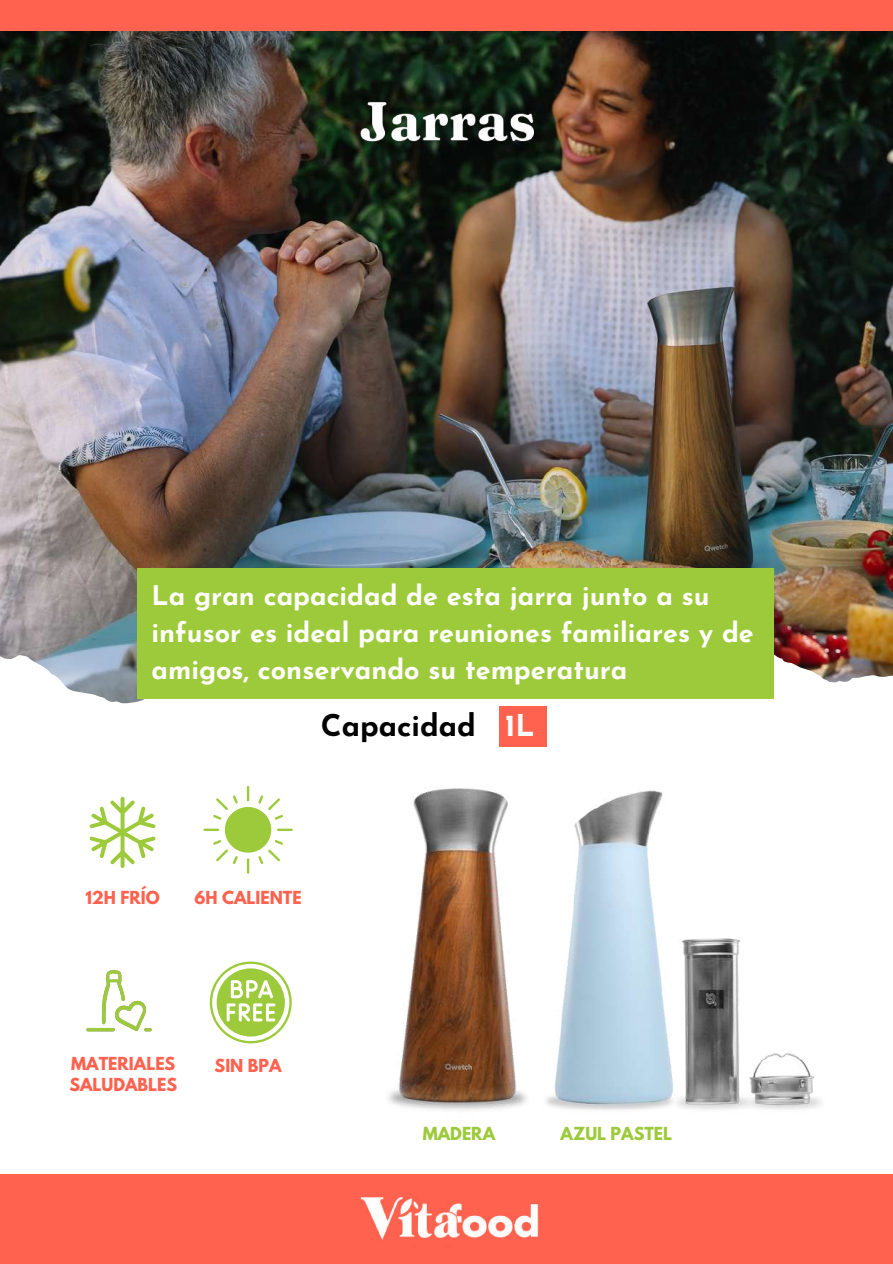
<style>
.page{position:relative;width:893px;height:1264px;background:#fff}
.page>*{position:absolute;margin:0;border:0;box-sizing:border-box;transform-origin:0 0}
.t1{font:700 30px "Josefin Sans";color:#000}
.t2{font:700 27px/37.2px "Josefin Sans";color:#fff}
.t3{font:700 15.9px/21.3px "League Spartan";color:#ff624f}
.t4{font:700 15.9px "League Spartan";color:#9dca3b}
.s1{color:#fff}
</style>
<div class="page">
<img style="left:0;top:31px;width:892px;height:1013px">
<div style="left:0;top:1174px;width:892px;height:89px;background:#ff624f"></div>
<img style="left:187px;top:31px;width:705px;height:583px">
<div style="left:0;top:0;width:892px;height:31px;background:#ff624f"></div>
<img style="left:360px;top:1197px;width:178px;height:50px">
<svg style="left:203px;top:785px;width:89px;height:88px"></svg>
<svg style="left:89px;top:796px;width:67px;height:71px"></svg>
<svg style="left:210px;top:961px;width:82px;height:82px"></svg>
<svg style="left:70px;top:956px;width:93px;height:88px"></svg>
<div style="left:499px;top:705px;width:47px;height:41px;background:#ff624f"></div>
<div style="left:213px;top:666px;width:265px;height:42px;background:#fff"></div>
<div style="left:138px;top:568px;width:636px;height:131px;background:#9dca3b"></div>
<img style="left:499px;top:746px;width:374px;height:364px">
<img style="left:377px;top:753px;width:167px;height:357px">
<img style="left:346px;top:88px;width:203px;height:69px">
<p class="t2" style="left:151px;top:579px;width:603px">La gran capacidad de esta jarra junto a su infusor es ideal para reuniones familiares y de amigos, conservando su temperatura</p>
<p class="t1" style="left:321px;top:713px;width:215px">Capacidad <span class="s1">1L</span></p>
<p class="t3" style="left:85px;top:889px;width:76px">12H FRÍO</p>
<p class="t3" style="left:194px;top:889px;width:108px">6H CALIENTE</p>
<p class="t3" style="left:69px;top:1054px;width:109px">MATERIALES<br>SALUDABLES</p>
<p class="t3" style="left:215px;top:1056px;width:68px">SIN BPA</p>
<p class="t4" style="left:422px;top:1126px;width:74px">MADERA</p>
<p class="t4" style="left:560px;top:1126px;width:113px">AZUL PASTEL</p>
</div>
